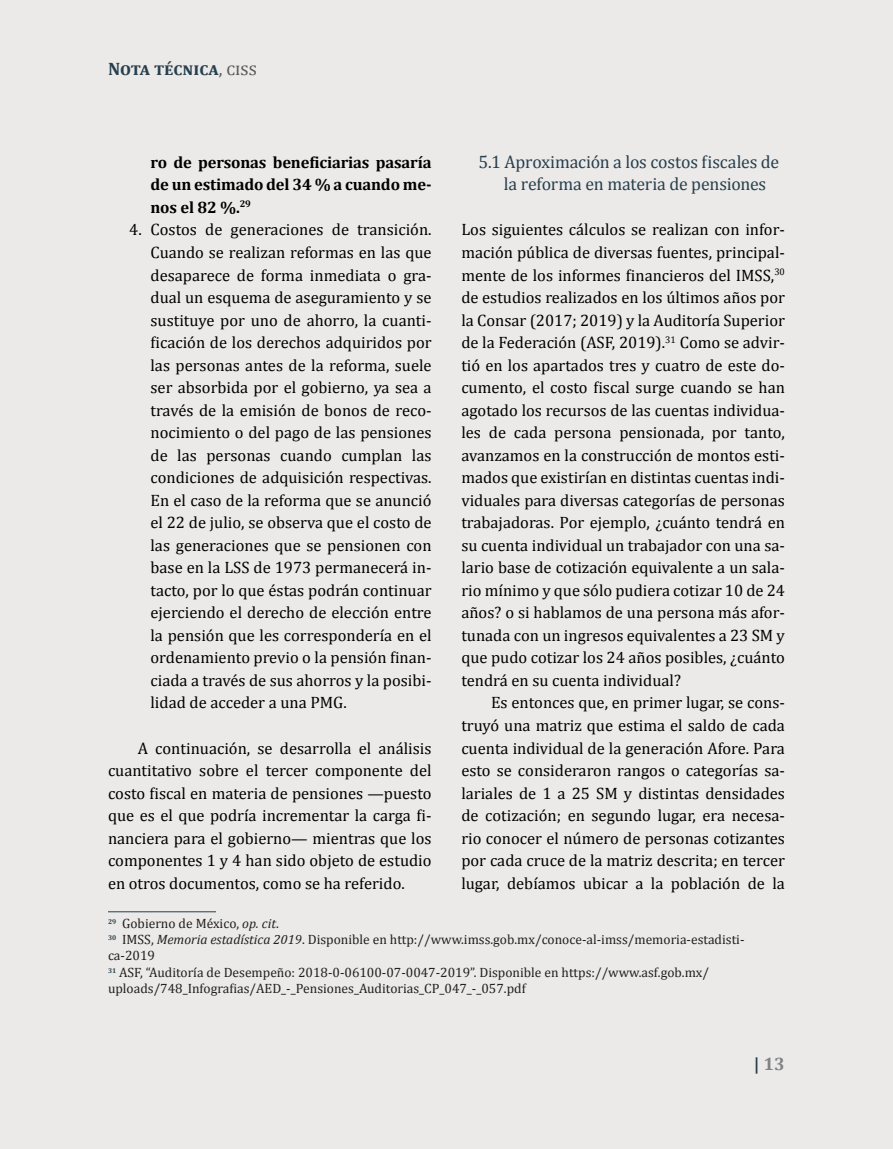
<style>
.page{position:relative;width:893px;height:1149px;background:#fff}
.page>*{position:absolute;margin:0;border:0;box-sizing:border-box;transform-origin:0 0}
.t1{font:18px/22.5px "Cambria";letter-spacing:-.01em;color:#273f4e}
.t2{font:700 18px "Cambria";color:#273f4e}
.t3{font:700 18px "Cambria";color:#808285}
.t4{font:16.5px/22.5px "Cambria";color:#000001;text-align:justify}
.t5{font:700 16.5px/22.5px "Cambria";letter-spacing:-.01em;color:#000001;text-align:justify}
.t6{font:13.5px/16.2px "Cambria";color:#231f20}
.s1{font-weight:400;color:#57585a}
.s2{font-style:italic}
.s3{color:#273f4e}
</style>
<div class="page">
<div style="left:0;top:0;width:893px;height:1148px;background:#ebeae8"></div>
<hr style="left:108px;top:911px;width:108px;height:1px;background:#273f4e">
<p class="t2" style="left:108px;top:56px;width:150px">Nota técnica<span class="s1">, ciss</span></p>
<p class="t1" style="left:504px;top:150px;width:277px;text-indent:-26px">5.1 Aproximación a los costos fiscales de la reforma en materia de pensiones</p>
<p class="t4" style="left:461px;top:218px;width:325px">Los siguientes cálculos se realizan con infor&shy;mación pública de diversas fuentes, principal&shy;mente de los informes financieros del IMSS,<sup>30 </sup>de estudios realizados en los últimos años por la Consar (2017; 2019) y la Auditoría Superior de la Federación (ASF, 2019).<sup>31</sup> Como se advir&shy;tió en los apartados tres y cuatro de este do&shy;cumento, el costo fiscal surge cuando se han agotado los recursos de las cuentas individua&shy;les de cada persona pensionada, por tanto, avanzamos en la construcción de montos esti&shy;mados que existirían en distintas cuentas indi&shy;viduales para diversas categorías de personas trabajadoras. Por ejemplo, ¿cuánto tendrá en su cuenta individual un trabajador con una sa&shy;lario base de cotización equivalente a un sala&shy;rio mínimo y que sólo pudiera cotizar 10 de 24 años? o si hablamos de una persona más afor&shy;tunada con un ingresos equivalentes a 23 SM y que pudo cotizar los 24 años posibles, ¿cuánto tendrá en su cuenta individual?</p>
<p class="t4" style="left:461px;top:691px;width:325px;text-indent:30px">Es entonces que, en primer lugar, se cons&shy;truyó una matriz que estima el saldo de cada cuenta individual de la generación Afore. Para esto se consideraron rangos o categorías sa&shy;lariales de 1 a 25 SM y distintas densidades de cotización; en segundo lugar, era necesa&shy;rio conocer el número de personas cotizantes por cada cruce de la matriz descrita; en tercer lugar, debíamos ubicar a la población de la</p>
<p class="t5" style="left:151px;top:150px;width:283px">ro de personas beneficiarias pasaría de un estimado del 34 % a cuando me&shy;nos el 82 %.<sup>29</sup></p>
<p class="t4" style="left:151px;top:218px;width:283px;text-indent:-21px">4. Costos de generaciones de transición.<br>Cuando se realizan reformas en las que desaparece de forma inmediata o gra&shy;dual un esquema de aseguramiento y se sustituye por uno de ahorro, la cuanti&shy;ficación de los derechos adquiridos por las personas antes de la reforma, suele ser absorbida por el gobierno, ya sea a través de la emisión de bonos de reco&shy;nocimiento o del pago de las pensiones de las personas cuando cumplan las condiciones de adquisición respectivas.<br>En el caso de la reforma que se anunció el 22 de julio, se observa que el costo de las generaciones que se pensionen con base en la LSS de 1973 permanecerá in&shy;tacto, por lo que éstas podrán continuar ejerciendo el derecho de elección entre la pensión que les correspondería en el ordenamiento previo o la pensión finan&shy;ciada a través de sus ahorros y la posibi&shy;lidad de acceder a una PMG.</p>
<p class="t4" style="left:108px;top:736px;width:325px;text-indent:30px">A continuación, se desarrolla el análisis cuantitativo sobre el tercer componente del costo fiscal en materia de pensiones —puesto que es el que podría incrementar la carga fi&shy;nanciera para el gobierno— mientras que los componentes 1 y 4 han sido objeto de estudio en otros documentos, como se ha referido.</p>
<p class="t6" style="left:108px;top:915px;width:638px"><sup>29</sup> Gobierno de México, <span class="s2">op. cit</span>.<br><sup>30</sup> IMSS, <span class="s2">Memoria estadística 2019</span>. Disponible en http://www.imss.gob.mx/conoce-al-imss/memoria-estadisti&shy;ca-2019<br><sup>31</sup> ASF, “Auditoría de Desempeño: 2018-0-06100-07-0047-2019”. Disponible en https://www.asf.gob.mx/ uploads/748_Infografias/AED_-_Pensiones_Auditorias_CP_047_-_057.pdf</p>
<p class="t3" style="left:754px;top:1050px;width:33px"><span class="s3">|</span> 13</p>
</div>
